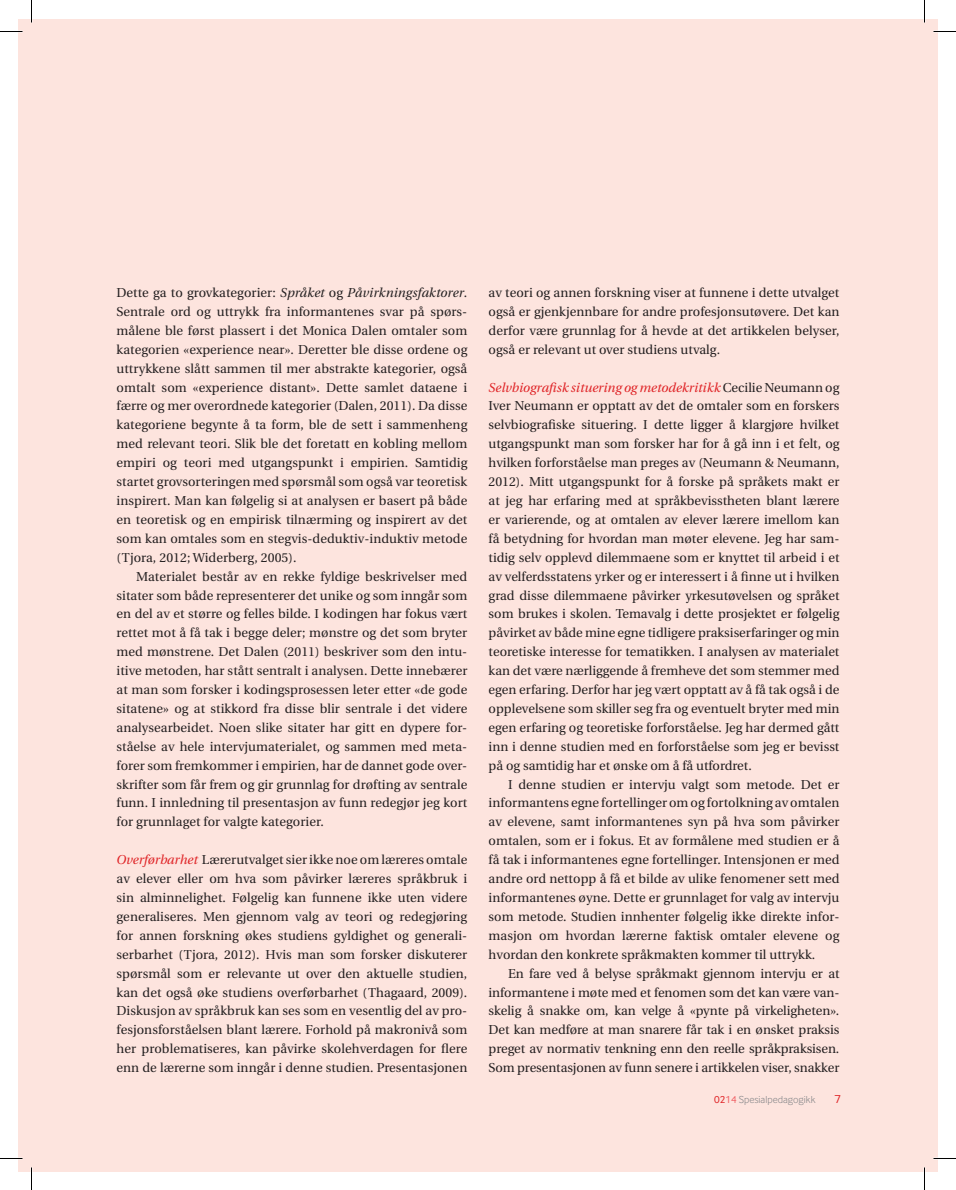
<style>
.page{position:relative;width:956px;height:1190px;background:#fff}
.page>*{position:absolute;margin:0;border:0;box-sizing:border-box;transform-origin:0 0}
.t1{font:12.9px/18.9px "Utopia";letter-spacing:.005em;color:#231f20;text-align:justify}
.t2{font:12px "Inter Face Typo";color:#df2225}
.t3{font:300 10.5px "Inter Face Typo";color:#808285}
.s1{font-style:italic}
.s2{font-style:italic;color:#df2225}
.s3{font-weight:400;color:#df2225}
.s4{font-weight:400;color:#f05e63}
</style>
<div class="page">
<div style="left:19px;top:19px;width:918px;height:1152px;background:#fde4de"></div>
<hr style="left:0;top:1157px;width:22px;height:2px;background:#fff">
<hr style="left:933px;top:1157px;width:23px;height:2px;background:#fff">
<hr style="left:923px;top:0;width:2px;height:22px;background:#fff">
<hr style="left:923px;top:1167px;width:2px;height:23px;background:#fff">
<svg style="left:0;top:31px;width:22px;height:1px"></svg>
<svg style="left:933px;top:31px;width:23px;height:1px"></svg>
<svg style="left:0;top:1158px;width:22px;height:1px"></svg>
<svg style="left:933px;top:1158px;width:23px;height:1px"></svg>
<svg style="left:31px;top:0;width:1px;height:22px"></svg>
<svg style="left:31px;top:1167px;width:1px;height:23px"></svg>
<svg style="left:924px;top:0;width:1px;height:22px"></svg>
<svg style="left:924px;top:1167px;width:1px;height:23px"></svg>
<p class="t1" style="left:117px;top:283px;width:352px">Dette ga to grovkategorier: <span class="s1">Språket</span> og <span class="s1">Påvirkningsfaktorer</span>.<br>Sentrale ord og uttrykk fra informantenes svar på spørs&shy;målene ble først plassert i det Monica Dalen omtaler som kategorien «experience near». Deretter ble disse ordene og uttrykkene slått sammen til mer abstrakte kategorier, også omtalt som «experience distant». Dette samlet dataene i færre og mer overordnede kategorier (Dalen, 2011). Da disse kategoriene begynte å ta form, ble de sett i sammenheng med relevant teori. Slik ble det foretatt en kobling mellom empiri og teori med utgangspunkt i empirien. Samtidig startet grovsorteringen med spørsmål som også var teoretisk inspirert. Man kan følgelig si at analysen er basert på både en teoretisk og en empirisk tilnærming og inspirert av det som kan omtales som en stegvis-deduktiv-induktiv metode (Tjora, 2012; Widerberg, 2005).</p>
<p class="t1" style="left:117px;top:567px;width:352px;text-indent:20px">Materialet består av en rekke fyldige beskrivelser med sitater som både representerer det unike og som inngår som en del av et større og felles bilde. I kodingen har fokus vært rettet mot å få tak i begge deler; mønstre og det som bryter med mønstrene. Det Dalen (2011) beskriver som den intu&shy;itive metoden, har stått sentralt i analysen. Dette innebærer at man som forsker i kodingsprosessen leter etter «de gode sitatene» og at stikkord fra disse blir sentrale i det videre analysearbeidet. Noen slike sitater har gitt en dypere for&shy;ståelse av hele intervjumaterialet, og sammen med meta&shy;forer som fremkommer i empirien, har de dannet gode over&shy;skrifter som får frem og gir grunnlag for drøfting av sentrale funn. I innledning til presentasjon av funn redegjør jeg kort for grunnlaget for valgte kategorier.</p>
<p class="t1" style="left:117px;top:850px;width:352px"><span class="s2">Overførbarhet</span> Lærerutvalget sier ikke noe om læreres omtale av elever eller om hva som påvirker læreres språkbruk i sin alminnelighet. Følgelig kan funnene ikke uten videre generaliseres. Men gjennom valg av teori og redegjøring for annen forskning økes studiens gyldighet og generali&shy;serbarhet (Tjora, 2012). Hvis man som forsker diskuterer spørsmål som er relevante ut over den aktuelle studien, kan det også øke studiens overførbarhet (Thagaard, 2009).<br>Diskusjon av språkbruk kan ses som en vesentlig del av pro&shy;fesjonsforståelsen blant lærere. Forhold på makronivå som her problematiseres, kan påvirke skolehverdagen for flere enn de lærerne som inngår i denne studien. Presentasjonen</p>
<p class="t1" style="left:489px;top:283px;width:352px">av teori og annen forskning viser at funnene i dette utvalget også er gjenkjennbare for andre profesjonsutøvere. Det kan derfor være grunnlag for å hevde at det artikkelen belyser, også er relevant ut over studiens utvalg.</p>
<p class="t1" style="left:489px;top:378px;width:352px"><span class="s2">Selvbiografisk situering og metodekritikk</span> Cecilie Neumann og Iver Neumann er opptatt av det de omtaler som en forskers selvbiografiske situering. I dette ligger å klargjøre hvilket utgangspunkt man som forsker har for å gå inn i et felt, og hvilken forforståelse man preges av (Neumann &amp; Neumann, 2012). Mitt utgangspunkt for å forske på språkets makt er at jeg har erfaring med at språkbevisstheten blant lærere er varierende, og at omtalen av elever lærere imellom kan få betydning for hvordan man møter elevene. Jeg har sam&shy;tidig selv opplevd dilemmaene som er knyttet til arbeid i et av velferdsstatens yrker og er interessert i å finne ut i hvilken grad disse dilemmaene påvirker yrkesutøvelsen og språket som brukes i skolen. Temavalg i dette prosjektet er følgelig påvirket av både mine egne tidligere praksiserfaringer og min teoretiske interesse for tematikken. I analysen av materialet kan det være nærliggende å fremheve det som stemmer med egen erfaring. Derfor har jeg vært opptatt av å få tak også i de opplevelsene som skiller seg fra og eventuelt bryter med min egen erfaring og teoretiske forforståelse. Jeg har dermed gått inn i denne studien med en forforståelse som jeg er bevisst på og samtidig har et ønske om å få utfordret.</p>
<p class="t1" style="left:489px;top:775px;width:352px;text-indent:20px">I denne studien er intervju valgt som metode. Det er informantens egne fortellinger om og fortolkning av omtalen av elevene, samt informantenes syn på hva som påvirker omtalen, som er i fokus. Et av formålene med studien er å få tak i informantenes egne fortellinger. Intensjonen er med andre ord nettopp å få et bilde av ulike fenomener sett med informantenes øyne. Dette er grunnlaget for valg av intervju som metode. Studien innhenter følgelig ikke direkte infor&shy;masjon om hvordan lærerne faktisk omtaler elevene og hvordan den konkrete språkmakten kommer til uttrykk.</p>
<p class="t1" style="left:489px;top:964px;width:352px;text-indent:20px">En fare ved å belyse språkmakt gjennom intervju er at informantene i møte med et fenomen som det kan være van&shy;skelig å snakke om, kan velge å «pynte på virkeligheten».<br>Det kan medføre at man snarere får tak i en ønsket praksis preget av normativ tenkning enn den reelle språkpraksisen.<br>Som presentasjonen av funn senere i artikkelen viser, snakker</p>
<p class="t3" style="left:714px;top:1093px;width:103px"><span class="s3">02</span><span class="s4">14</span> Spesialpedagogikk</p>
<p class="t2" style="left:834px;top:1092px;width:8px">7</p>
</div>
